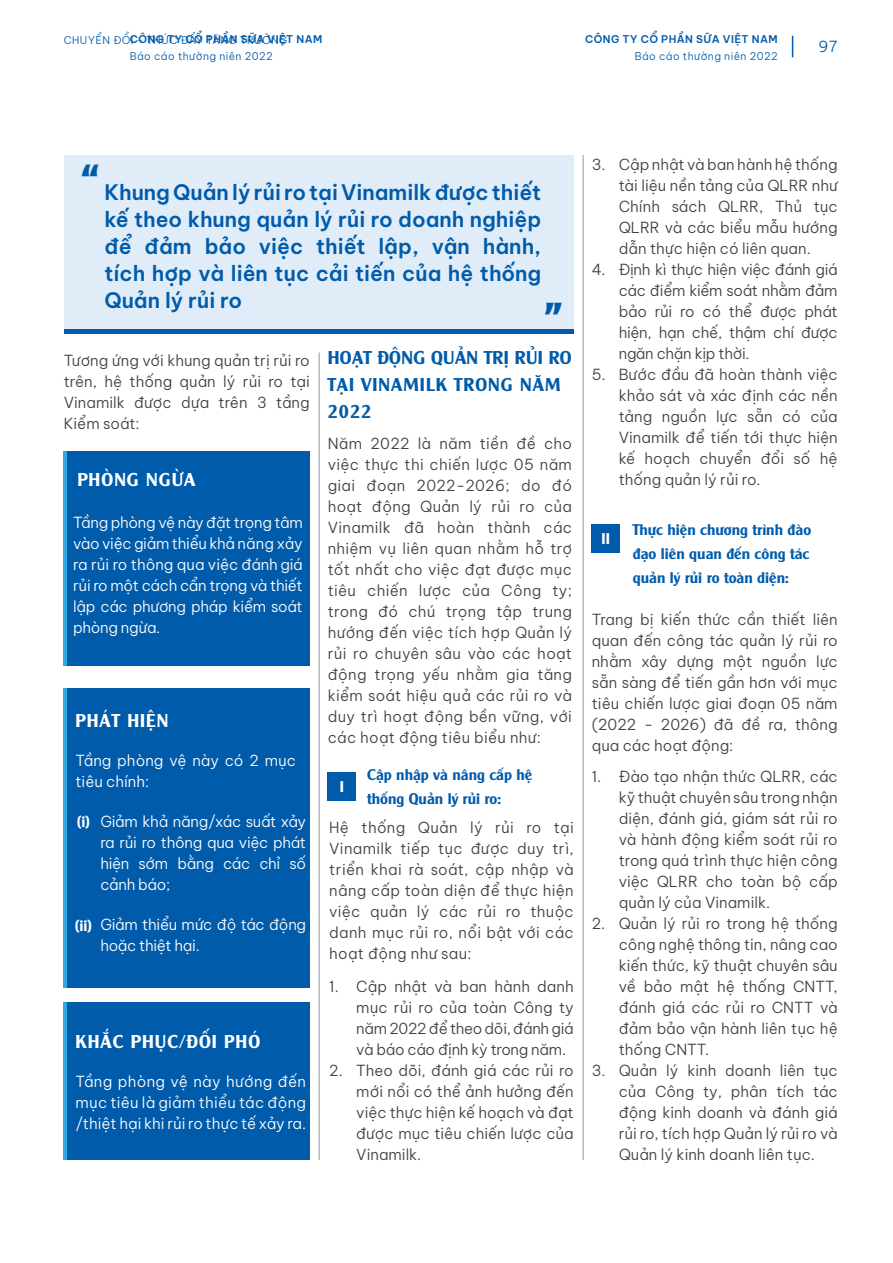
<style>
.page{position:relative;width:893px;height:1263px;background:#fff}
.page>*{position:absolute;margin:0;border:0;box-sizing:border-box;transform-origin:0 0}
.t1{font:45px "UTM Alexander";color:#005baa}
.t2{font:600 21px/27px "Be Vietnam Pro";color:#005baa;text-align:justify}
.t3{font:18px/27px "UTM Alexander";letter-spacing:.06em;color:#005baa}
.t4{font:18px "UTM Alexander";letter-spacing:.06em;color:#fff}
.t5{font:300 15px/21px "Be Vietnam Pro";color:#414042;text-align:justify}
.t6{font:300 15px/21px "Be Vietnam Pro";letter-spacing:-.02em;color:#fff;text-align:justify}
.t7{font:15px/24px "UTM Alexander";color:#005baa}
.t8{font:300 15px/21px "Be Vietnam Pro";color:#fff}
.t9{font:15px "UTM Alexander";color:#fff}
.t10{font:300 15px "Be Vietnam Pro";color:#005baa}
.t11{font:300 10.5px "Be Vietnam Pro";letter-spacing:.04em;color:#005baa}
.t12{font:600 10.5px "Be Vietnam Pro";letter-spacing:.04em;color:#005baa}
</style>
<div class="page">
<div style="left:64px;top:451px;width:246px;height:215px;background:#005baa"></div>
<div style="left:67px;top:688px;width:243px;height:300px;background:#005baa"></div>
<div style="left:67px;top:1002px;width:243px;height:158px;background:#005baa"></div>
<hr style="left:319px;top:352px;width:1px;height:808px;background:#939598">
<hr style="left:583px;top:155px;width:1px;height:1005px;background:#939598">
<div style="left:328px;top:772px;width:28px;height:28px;background:#005baa"></div>
<div style="left:592px;top:524px;width:28px;height:29px;background:#005baa"></div>
<hr style="left:64px;top:451px;width:3px;height:215px;background:#31a9e0">
<hr style="left:64px;top:1002px;width:3px;height:158px;background:#31a9e0">
<hr style="left:64px;top:688px;width:3px;height:300px;background:#31a9e0">
<div style="left:64px;top:155px;width:510px;height:176px;background:#e0edf9"></div>
<hr style="left:64px;top:329px;width:510px;height:4px;background:#005baa">
<svg style="left:792px;top:36px;width:1px;height:21px"></svg>
<p class="t11" style="left:64px;top:31px;width:225px">CHUYỂN ĐỔI - THÚC ĐẨY TĂNG TRƯỞNG</p>
<p class="t12" style="left:585px;top:31px;width:194px">CÔNG TY CỔ PHẦN SỮA VIỆT NAM</p>
<p class="t11" style="left:635px;top:47px;width:144px">Báo cáo thường niên 2022</p>
<p class="t12" style="left:130px;top:31px;width:194px">CÔNG TY CỔ PHẦN SỮA VIỆT NAM</p>
<p class="t11" style="left:130px;top:47px;width:144px">Báo cáo thường niên 2022</p>
<p class="t10" style="left:819px;top:35px;width:21px">97</p>
<h1 class="t1" style="left:81px;top:146px;width:19px">“</h1>
<h2 class="t2" style="left:104px;top:176px;width:438px">Khung Quản lý rủi ro tại Vinamilk được thiết kế theo khung quản lý rủi ro doanh nghiệp để đảm bảo việc thiết lập, vận hành, tích hợp và liên tục cải tiến của hệ thống Quản lý rủi ro</h2>
<h1 class="t1" style="left:563px;top:333px;width:19px;rotate:-180deg">“</h1>
<p class="t5" style="left:64px;top:349px;width:247px">Tương ứng với khung quản trị rủi ro trên, hệ thống quản lý rủi ro tại Vinamilk được dựa trên 3 tầng Kiểm soát:</p>
<p class="t4" style="left:77px;top:465px;width:120px">PHÒNG NGỪA</p>
<p class="t6" style="left:73px;top:511px;width:231px">Tầng phòng vệ này đặt trọng tâm vào việc giảm thiểu khả năng xảy ra rủi ro thông qua việc đánh giá rủi ro một cách cẩn trọng và thiết lập các phương pháp kiểm soát phòng ngừa.</p>
<p class="t4" style="left:75px;top:706px;width:95px">PHÁT HIỆN</p>
<p class="t8" style="left:75px;top:748px;width:222px">Tầng phòng vệ này có 2 mục tiêu chính:</p>
<p class="t9" style="left:77px;top:810px;width:14px">(i)</p>
<p class="t6" style="left:100px;top:809px;width:207px">Giảm khả năng/xác suất xảy ra rủi ro thông qua việc phát hiện sớm bằng các chỉ số cảnh báo;</p>
<p class="t6" style="left:100px;top:913px;width:207px">Giảm thiểu mức độ tác động hoặc thiệt hại.</p>
<p class="t9" style="left:75px;top:914px;width:18px">(ii)</p>
<p class="t4" style="left:75px;top:1027px;width:186px">KHẮC PHỤC/ĐỐI PHÓ</p>
<p class="t6" style="left:75px;top:1069px;width:232px">Tầng phòng vệ này hướng đến mục tiêu là giảm thiểu tác động /thiệt hại khi rủi ro thực tế xảy ra.</p>
<p class="t3" style="left:328px;top:342px;width:245px">HOẠT ĐỘNG QUẢN TRỊ RỦI RO<br>TẠI VINAMILK TRONG NĂM<br>2022</p>
<p class="t5" style="left:328px;top:431px;width:246px">Năm 2022 là năm tiền đề cho việc thực thi chiến lược 05 năm giai đoạn 2022-2026; do đó hoạt động Quản lý rủi ro của Vinamilk đã hoàn thành các nhiệm vụ liên quan nhằm hỗ trợ tốt nhất cho việc đạt được mục tiêu chiến lược của Công ty; trong đó chú trọng tập trung hướng đến việc tích hợp Quản lý rủi ro chuyên sâu vào các hoạt động trọng yếu nhằm gia tăng kiểm soát hiệu quả các rủi ro và duy trì hoạt động bền vững, với các hoạt động tiêu biểu như:</p>
<p class="t9" style="left:340px;top:774px;width:6px">I</p>
<p class="t7" style="left:367px;top:760px;width:167px">Cập nhập và nâng cấp hệ thống Quản lý rủi ro:</p>
<p class="t5" style="left:329px;top:815px;width:246px">Hệ thống Quản lý rủi ro tại Vinamilk tiếp tục được duy trì, triển khai rà soát, cập nhập và nâng cấp toàn diện để thực hiện việc quản lý các rủi ro thuộc danh mục rủi ro, nổi bật với các hoạt động như sau:</p>
<p class="t5" style="left:356px;top:974px;width:219px;text-indent:-27px">1. Cập nhật và ban hành danh mục rủi ro của toàn Công ty năm 2022 để theo dõi, đánh giá và báo cáo định kỳ trong năm.</p>
<p class="t5" style="left:356px;top:1058px;width:219px;text-indent:-27px">2. Theo dõi, đánh giá các rủi ro mới nổi có thể ảnh hưởng đến việc thực hiện kế hoạch và đạt được mục tiêu chiến lược của Vinamilk.</p>
<p class="t5" style="left:619px;top:153px;width:220px;text-indent:-27px">3. Cập nhật và ban hành hệ thống tài liệu nền tảng của QLRR như Chính sách QLRR, Thủ tục QLRR và các biểu mẫu hướng dẫn thực hiện có liên quan.</p>
<p class="t5" style="left:619px;top:258px;width:220px;text-indent:-27px">4. Định kì thực hiện việc đánh giá các điểm kiểm soát nhằm đảm bảo rủi ro có thể được phát hiện, hạn chế, thậm chí được ngăn chặn kịp thời.</p>
<p class="t5" style="left:619px;top:363px;width:220px;text-indent:-27px">5. Bước đầu đã hoàn thành việc khảo sát và xác định các nền tảng nguồn lực sẵn có của Vinamilk để tiến tới thực hiện kế hoạch chuyển đổi số hệ thống quản lý rủi ro.</p>
<p class="t9" style="left:602px;top:527px;width:10px">II</p>
<p class="t7" style="left:633px;top:516px;width:180px;text-align:justify">Thực hiện chương trình đào đạo liên quan đến công tác quản lý rủi ro toàn diện:</p>
<p class="t5" style="left:592px;top:607px;width:247px">Trang bị kiến thức cần thiết liên quan đến công tác quản lý rủi ro nhằm xây dựng một nguồn lực sẵn sàng để tiến gần hơn với mục tiêu chiến lược giai đoạn 05 năm (2022 - 2026) đã đề ra, thông qua các hoạt động:</p>
<p class="t5" style="left:619px;top:765px;width:220px;text-indent:-27px">1. Đào tạo nhận thức QLRR, các kỹ thuật chuyên sâu trong nhận diện, đánh giá, giám sát rủi ro và hành động kiểm soát rủi ro trong quá trình thực hiện công việc QLRR cho toàn bộ cấp quản lý của Vinamilk.</p>
<p class="t5" style="left:619px;top:912px;width:220px;text-indent:-27px">2. Quản lý rủi ro trong hệ thống công nghệ thông tin, nâng cao kiến thức, kỹ thuật chuyên sâu về bảo mật hệ thống CNTT, đánh giá các rủi ro CNTT và đảm bảo vận hành liên tục hệ thống CNTT.</p>
<p class="t5" style="left:619px;top:1059px;width:220px;text-indent:-27px">3. Quản lý kinh doanh liên tục của Công ty, phân tích tác động kinh doanh và đánh giá rủi ro, tích hợp Quản lý rủi ro và Quản lý kinh doanh liên tục.</p>
</div>
